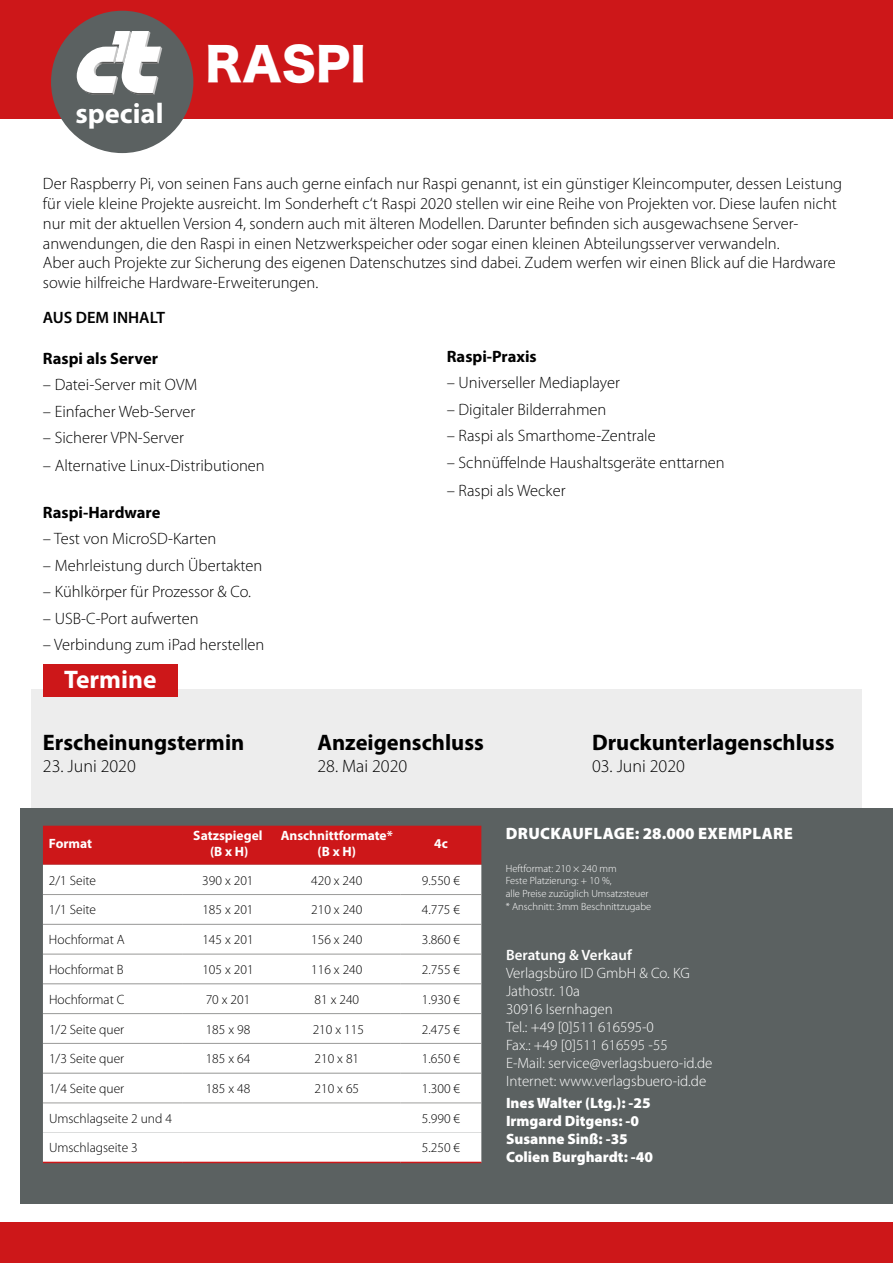
<style>
.page{position:relative;width:893px;height:1263px;background:#fff}
.page>*{position:absolute;margin:0;border:0;box-sizing:border-box;transform-origin:0 0}
.t1{font:45px "Hira Kaku Std W8";color:#fff}
.t2{font:700 28.5px "Myriad Pro";color:#fff}
.t3{font:700 25.5px "Myriad Pro";color:#fff}
.t4{font:700 22.5px "Myriad Pro";color:#000}
.t5{font:300 18px "Myriad Pro";color:#000}
.t6{font:300 16.5px/19.8px "Myriad Pro";color:#000}
.t7{font:700 16.5px "Myriad Pro";color:#000}
.t8{font:900 16.5px "Myriad Pro";letter-spacing:.02em;color:#fff}
.t9{font:600 16.5px "Myriad Pro";color:#000}
.t10{font:300 15px/18px "Myriad Pro";color:#fff}
.t11{font:900 15px/18px "Myriad Pro";color:#fff}
.t12{font:600 15px "Myriad Pro";color:#fff}
.t13{font:300 13.5px "Myriad Pro";color:#000}
.t14{font:700 13.5px/16.2px "Myriad Pro";color:#fff;text-align:center}
.t15{font:300 10.5px/12.6px "Myriad Pro";color:#fff}
</style>
<div class="page">
<div style="left:31px;top:690px;width:831px;height:143px;background:#ededed"></div>
<div style="left:0;top:0;width:893px;height:119px;background:#cd1719"></div>
<div style="left:21px;top:808px;width:872px;height:395px;background:#5b6161"></div>
<div style="left:51px;top:11px;width:142px;height:142px;background:#5b6161;border-radius:50%"></div>
<svg style="left:77px;top:31px;width:85px;height:64px"></svg>
<div style="left:43px;top:664px;width:135px;height:33px;background:#cd1719"></div>
<div style="left:0;top:1222px;width:893px;height:41px;background:#cd1719"></div>
<div style="left:43px;top:826px;width:438px;height:39px;background:#cd1719"></div>
<div style="left:43px;top:865px;width:438px;height:297px;background:#fff"></div>
<div style="left:43px;top:895px;width:438px;height:238px;background:#fff"></div>
<hr style="left:43px;top:1162px;width:140px;height:1px;background:#cd1719">
<hr style="left:183px;top:1162px;width:90px;height:1px;background:#cd1719">
<hr style="left:273px;top:1162px;width:128px;height:1px;background:#cd1719">
<hr style="left:401px;top:1162px;width:80px;height:1px;background:#cd1719">
<hr style="left:43px;top:894px;width:140px;height:1px;background:#9d9d9c">
<hr style="left:183px;top:894px;width:90px;height:1px;background:#9d9d9c">
<hr style="left:273px;top:894px;width:128px;height:1px;background:#9d9d9c">
<hr style="left:401px;top:894px;width:80px;height:1px;background:#9d9d9c">
<hr style="left:43px;top:924px;width:140px;height:1px;background:#9d9d9c">
<hr style="left:183px;top:924px;width:90px;height:1px;background:#9d9d9c">
<hr style="left:273px;top:924px;width:128px;height:1px;background:#9d9d9c">
<hr style="left:401px;top:924px;width:80px;height:1px;background:#9d9d9c">
<hr style="left:43px;top:954px;width:140px;height:1px;background:#9d9d9c">
<hr style="left:183px;top:954px;width:90px;height:1px;background:#9d9d9c">
<hr style="left:273px;top:954px;width:128px;height:1px;background:#9d9d9c">
<hr style="left:401px;top:954px;width:80px;height:1px;background:#9d9d9c">
<hr style="left:43px;top:983px;width:140px;height:1px;background:#9d9d9c">
<hr style="left:183px;top:983px;width:90px;height:1px;background:#9d9d9c">
<hr style="left:273px;top:983px;width:128px;height:1px;background:#9d9d9c">
<hr style="left:401px;top:983px;width:80px;height:1px;background:#9d9d9c">
<hr style="left:43px;top:1013px;width:140px;height:1px;background:#9d9d9c">
<hr style="left:183px;top:1013px;width:90px;height:1px;background:#9d9d9c">
<hr style="left:273px;top:1013px;width:128px;height:1px;background:#9d9d9c">
<hr style="left:401px;top:1013px;width:80px;height:1px;background:#9d9d9c">
<hr style="left:43px;top:1043px;width:140px;height:1px;background:#9d9d9c">
<hr style="left:183px;top:1043px;width:90px;height:1px;background:#9d9d9c">
<hr style="left:273px;top:1043px;width:128px;height:1px;background:#9d9d9c">
<hr style="left:401px;top:1043px;width:80px;height:1px;background:#9d9d9c">
<hr style="left:43px;top:1073px;width:140px;height:1px;background:#9d9d9c">
<hr style="left:183px;top:1073px;width:90px;height:1px;background:#9d9d9c">
<hr style="left:273px;top:1073px;width:128px;height:1px;background:#9d9d9c">
<hr style="left:401px;top:1073px;width:80px;height:1px;background:#9d9d9c">
<hr style="left:43px;top:1102px;width:140px;height:1px;background:#9d9d9c">
<hr style="left:183px;top:1102px;width:90px;height:1px;background:#9d9d9c">
<hr style="left:273px;top:1102px;width:128px;height:1px;background:#9d9d9c">
<hr style="left:401px;top:1102px;width:80px;height:1px;background:#9d9d9c">
<h2 class="t2" style="left:75px;top:94px;width:90px">special</h2>
<h1 class="t1" style="left:206px;top:39px;width:162px">RASPI</h1>
<p class="t6" style="left:43px;top:174px;width:801px">Der Raspberry Pi, von seinen Fans auch gerne einfach nur Raspi genannt, ist ein günstiger Kleincomputer, dessen Leistung für viele kleine Projekte ausreicht. Im Sonderheft c‘t Raspi 2020 stellen wir eine Reihe von Projekten vor. Diese laufen nicht nur mit der aktuellen Version 4, sondern auch mit älteren Modellen. Darunter befinden sich ausgewachsene Server&shy;anwendungen, die den Raspi in einen Netzwerkspeicher oder sogar einen kleinen Abteilungsserver verwandeln.<br>Aber auch Projekte zur Sicherung des eigenen Datenschutzes sind dabei. Zudem werfen wir einen Blick auf die Hardware sowie hilfreiche Hardware-Erweiterungen.</p>
<p class="t9" style="left:43px;top:307px;width:124px">AUS DEM INHALT</p>
<p class="t7" style="left:43px;top:347px;width:117px">Raspi als Server</p>
<p class="t6" style="left:43px;top:375px;width:156px">– Datei-Server mit OVM</p>
<p class="t6" style="left:43px;top:401px;width:154px">– Einfacher Web-Server</p>
<p class="t6" style="left:43px;top:428px;width:143px">– Sicherer VPN-Server</p>
<p class="t6" style="left:43px;top:456px;width:223px">– Alternative Linux-Distributionen</p>
<p class="t7" style="left:43px;top:501px;width:119px">Raspi-Hardware</p>
<p class="t6" style="left:43px;top:529px;width:175px">– Test von MicroSD-Karten</p>
<p class="t6" style="left:43px;top:556px;width:221px">– Mehrleistung durch Übertakten</p>
<p class="t6" style="left:43px;top:582px;width:210px">– Kühlkörper für Prozessor &amp; Co.</p>
<p class="t6" style="left:43px;top:609px;width:157px">– USB-C-Port aufwerten</p>
<p class="t6" style="left:43px;top:635px;width:223px">– Verbindung zum iPad herstellen</p>
<p class="t7" style="left:447px;top:345px;width:91px">Raspi-Praxis</p>
<p class="t6" style="left:447px;top:373px;width:175px">– Universeller Mediaplayer</p>
<p class="t6" style="left:447px;top:400px;width:161px">– Digitaler Bilderrahmen</p>
<p class="t6" style="left:447px;top:426px;width:211px">– Raspi als Smarthome-Zentrale</p>
<p class="t6" style="left:447px;top:453px;width:280px">– Schnüffelnde Haushaltsgeräte enttarnen</p>
<p class="t6" style="left:447px;top:481px;width:120px">– Raspi als Wecker</p>
<h3 class="t3" style="left:64px;top:662px;width:94px">Termine</h3>
<h3 class="t4" style="left:43px;top:728px;width:203px">Erscheinungstermin</h3>
<p class="t5" style="left:43px;top:756px;width:94px">23. Juni 2020</p>
<h3 class="t4" style="left:317px;top:728px;width:168px">Anzeigenschluss</h3>
<p class="t5" style="left:317px;top:756px;width:91px">28. Mai 2020</p>
<h3 class="t4" style="left:592px;top:728px;width:244px">Druckunterlagenschluss</h3>
<p class="t5" style="left:592px;top:756px;width:94px">03. Juni 2020</p>
<p class="t14" style="left:49px;top:835px;width:45px">Format</p>
<p class="t14" style="left:193px;top:827px;width:71px">Satzspiegel (B x H)</p>
<p class="t14" style="left:281px;top:827px;width:114px">Anschnittformate* (B x H)</p>
<p class="t14" style="left:434px;top:835px;width:15px">4c</p>
<p class="t13" style="left:49px;top:873px;width:49px">2/1 Seite</p>
<p class="t13" style="left:202px;top:873px;width:53px">390 x 201</p>
<p class="t13" style="left:311px;top:873px;width:53px">420 x 240</p>
<p class="t13" style="left:422px;top:873px;width:40px">9.550 €</p>
<p class="t13" style="left:49px;top:902px;width:49px">1/1 Seite</p>
<p class="t13" style="left:202px;top:902px;width:53px">185 x 201</p>
<p class="t13" style="left:311px;top:902px;width:53px">210 x 240</p>
<p class="t13" style="left:422px;top:902px;width:40px">4.775 €</p>
<p class="t13" style="left:49px;top:932px;width:77px">Hochformat A</p>
<p class="t13" style="left:202px;top:932px;width:53px">145 x 201</p>
<p class="t13" style="left:311px;top:932px;width:53px">156 x 240</p>
<p class="t13" style="left:422px;top:932px;width:40px">3.860 €</p>
<p class="t13" style="left:49px;top:962px;width:76px">Hochformat B</p>
<p class="t13" style="left:202px;top:962px;width:53px">105 x 201</p>
<p class="t13" style="left:311px;top:962px;width:53px">116 x 240</p>
<p class="t13" style="left:422px;top:962px;width:40px">2.755 €</p>
<p class="t13" style="left:49px;top:992px;width:77px">Hochformat C</p>
<p class="t13" style="left:206px;top:992px;width:46px">70 x 201</p>
<p class="t13" style="left:315px;top:992px;width:46px">81 x 240</p>
<p class="t13" style="left:422px;top:992px;width:40px">1.930 €</p>
<p class="t13" style="left:49px;top:1022px;width:77px">1/2 Seite quer</p>
<p class="t13" style="left:206px;top:1022px;width:46px">185 x 98</p>
<p class="t13" style="left:313px;top:1022px;width:53px">210 x 115</p>
<p class="t13" style="left:422px;top:1022px;width:40px">2.475 €</p>
<p class="t13" style="left:49px;top:1051px;width:77px">1/3 Seite quer</p>
<p class="t13" style="left:206px;top:1051px;width:46px">185 x 64</p>
<p class="t13" style="left:315px;top:1051px;width:46px">210 x 81</p>
<p class="t13" style="left:422px;top:1051px;width:40px">1.650 €</p>
<p class="t13" style="left:49px;top:1081px;width:77px">1/4 Seite quer</p>
<p class="t13" style="left:206px;top:1081px;width:46px">185 x 48</p>
<p class="t13" style="left:315px;top:1081px;width:46px">210 x 65</p>
<p class="t13" style="left:422px;top:1081px;width:40px">1.300 €</p>
<p class="t13" style="left:49px;top:1111px;width:124px">Umschlagseite 2 und 4</p>
<p class="t13" style="left:422px;top:1111px;width:40px">5.990 €</p>
<p class="t13" style="left:49px;top:1140px;width:90px">Umschlagseite 3</p>
<p class="t13" style="left:422px;top:1140px;width:40px">5.250 €</p>
<p class="t8" style="left:506px;top:824px;width:288px">DRUCKAUFLAGE: 28.000 EXEMPLARE</p>
<p class="t15" style="left:506px;top:862px;width:147px">Heftformat: 210 × 240 mm<br>Feste Platzierung: + 10 %,<br>alle Preise zuzüglich Umsatzsteuer * Anschnitt: 3mm Beschnittzugabe</p>
<p class="t12" style="left:506px;top:945px;width:127px">Beratung &amp; Verkauf</p>
<p class="t10" style="left:506px;top:964px;width:208px">Verlagsbüro ID GmbH &amp; Co. KG<br>Jathostr. 10a<br>30916 Isernhagen<br>Tel.: +49 [0]511 616595-0<br>Fax.: +49 [0]511 616595 -55<br>E-Mail: service@verlagsbuero-id.de<br>Internet: www.verlagsbuero-id.de</p>
<p class="t11" style="left:506px;top:1094px;width:148px">Ines Walter (Ltg.): -25<br>Irmgard Ditgens: -0<br>Susanne Sinß: -35<br>Colien Burghardt: -40</p>
</div>
